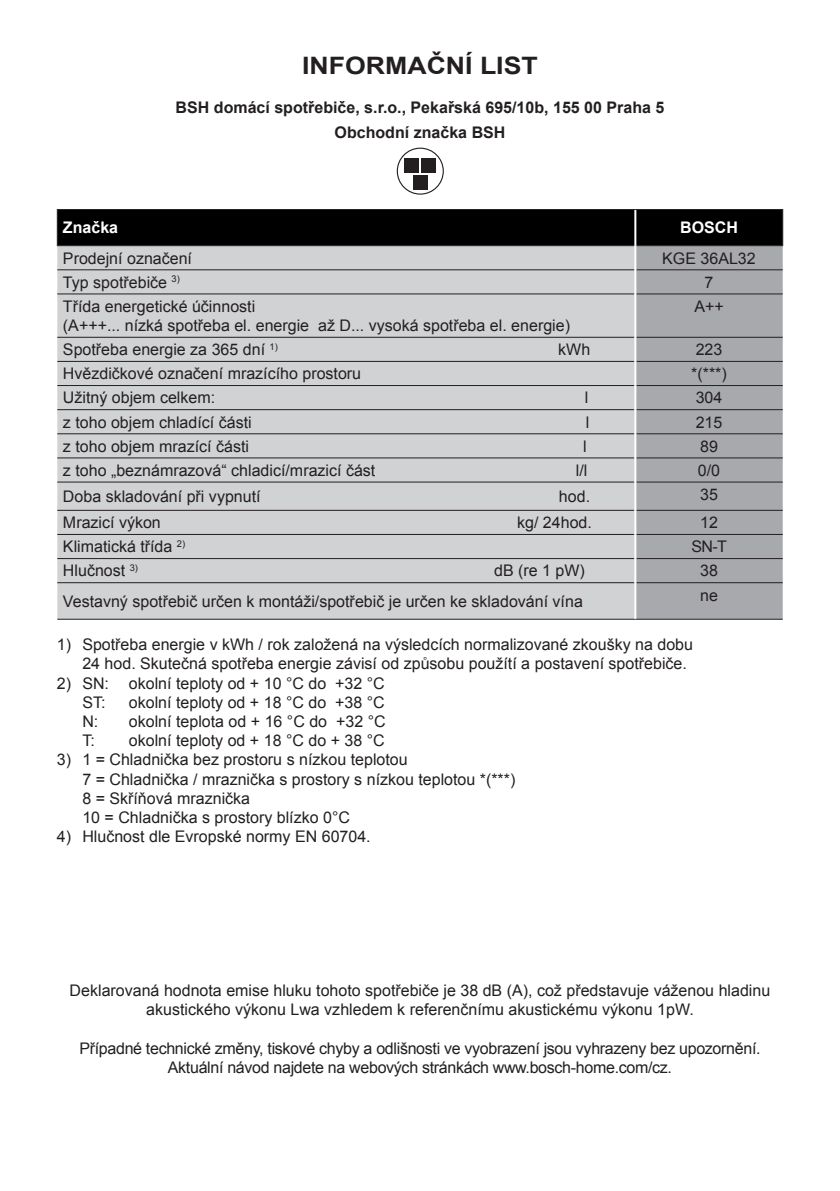
<style>
.page{position:relative;width:840px;height:1191px;background:#fff}
.page>*{position:absolute;margin:0;border:0;box-sizing:border-box;transform-origin:0 0}
.INFOLIST-NADPIS{font:700 24px "Arial";color:#231f20;scale:1.11 1}
.INFOLIST-ZAKLADNY_TE{font:16px/19.2px "Arial";color:#231f20;text-align:center}
.INFOLIST-ODSADENE{font:16px/19.2px "Arial";color:#231f20}
.INFOLIST-ZAKLADNY_TE-2{font:16px/19.2px "Arial";letter-spacing:-.02em;color:#231f20;text-align:center}
.INFOLIST-ZAKLADNY_TE-3{font:700 16px "Arial";color:#231f20}
.INFOLIST-ZAKLADNY_TE-4{font:700 16px "Arial";color:#fff}
</style>
<div class="page">
<div style="left:396px;top:148px;width:47px;height:47px;border:1px solid #231f20;border-radius:50%"></div>
<div style="left:421px;top:158px;width:14px;height:15px;background:#231f20"></div>
<div style="left:404px;top:158px;width:15px;height:15px;background:#231f20"></div>
<div style="left:413px;top:175px;width:14px;height:15px;background:#231f20"></div>
<div style="left:58px;top:210px;width:723px;height:35px;background:#000"></div>
<div style="left:57px;top:246px;width:577px;height:373px;background:#d1d2d4"></div>
<div style="left:636px;top:246px;width:146px;height:373px;background:#a8a9ad"></div>
<hr style="left:57px;top:209px;width:578px;height:1px;background:#231f20">
<hr style="left:57px;top:210px;width:1px;height:35px;background:#231f20">
<hr style="left:635px;top:209px;width:147px;height:1px;background:#231f20">
<hr style="left:781px;top:210px;width:1px;height:35px;background:#231f20">
<hr style="left:57px;top:245px;width:577px;height:1px;background:#231f20">
<hr style="left:636px;top:245px;width:146px;height:1px;background:#231f20">
<hr style="left:57px;top:269px;width:577px;height:1px;background:#231f20">
<hr style="left:636px;top:269px;width:146px;height:1px;background:#231f20">
<hr style="left:57px;top:293px;width:577px;height:1px;background:#231f20">
<hr style="left:636px;top:293px;width:146px;height:1px;background:#231f20">
<hr style="left:57px;top:337px;width:577px;height:1px;background:#231f20">
<hr style="left:636px;top:337px;width:146px;height:1px;background:#231f20">
<hr style="left:57px;top:361px;width:577px;height:1px;background:#231f20">
<hr style="left:636px;top:361px;width:146px;height:1px;background:#231f20">
<hr style="left:57px;top:385px;width:577px;height:1px;background:#231f20">
<hr style="left:636px;top:385px;width:146px;height:1px;background:#231f20">
<hr style="left:57px;top:409px;width:577px;height:1px;background:#231f20">
<hr style="left:636px;top:409px;width:146px;height:1px;background:#231f20">
<hr style="left:57px;top:433px;width:577px;height:1px;background:#231f20">
<hr style="left:636px;top:433px;width:146px;height:1px;background:#231f20">
<hr style="left:57px;top:457px;width:577px;height:1px;background:#231f20">
<hr style="left:636px;top:457px;width:146px;height:1px;background:#231f20">
<hr style="left:57px;top:481px;width:577px;height:1px;background:#231f20">
<hr style="left:636px;top:481px;width:146px;height:1px;background:#231f20">
<hr style="left:57px;top:510px;width:577px;height:1px;background:#231f20">
<hr style="left:636px;top:510px;width:146px;height:1px;background:#231f20">
<hr style="left:57px;top:534px;width:577px;height:1px;background:#231f20">
<hr style="left:636px;top:534px;width:146px;height:1px;background:#231f20">
<hr style="left:57px;top:558px;width:577px;height:1px;background:#231f20">
<hr style="left:636px;top:558px;width:146px;height:1px;background:#231f20">
<hr style="left:57px;top:582px;width:577px;height:1px;background:#231f20">
<hr style="left:636px;top:582px;width:146px;height:1px;background:#231f20">
<hr style="left:57px;top:619px;width:578px;height:1px;background:#231f20">
<hr style="left:635px;top:619px;width:147px;height:1px;background:#231f20">
<hr style="left:634px;top:210px;width:2px;height:36px;background:#fff">
<p class="INFOLIST-NADPIS" style="left:302px;top:50px;width:213px">INFORMAČNÍ LIST</p>
<p class="INFOLIST-ZAKLADNY_TE-3" style="left:175px;top:96px;width:490px">BSH domácí spotřebiče, s.r.o., Pekařská 695/10b, 155 00 Praha 5</p>
<p class="INFOLIST-ZAKLADNY_TE-3" style="left:334px;top:122px;width:172px">Obchodní značka BSH</p>
<p class="INFOLIST-ZAKLADNY_TE-4" style="left:63px;top:217px;width:57px">Značka</p>
<p class="INFOLIST-ZAKLADNY_TE-4" style="left:679px;top:217px;width:59px">BOSCH</p>
<p class="INFOLIST-ZAKLADNY_TE" style="left:63px;top:248px;width:130px">Prodejní označení</p>
<p class="INFOLIST-ZAKLADNY_TE" style="left:662px;top:248px;width:95px">KGE 36AL32</p>
<p class="INFOLIST-ZAKLADNY_TE" style="left:63px;top:273px;width:118px">Typ spotřebiče <sup>3)</sup></p>
<p class="INFOLIST-ZAKLADNY_TE" style="left:704px;top:273px;width:10px">7</p>
<p class="INFOLIST-ZAKLADNY_TE" style="left:63px;top:297px;width:194px">Třída energetické účinnosti</p>
<p class="INFOLIST-ZAKLADNY_TE" style="left:63px;top:316px;width:508px">(A+++... nízká spotřeba el. energie až D... vysoká spotřeba el. energie)</p>
<p class="INFOLIST-ZAKLADNY_TE" style="left:694px;top:297px;width:31px">A++</p>
<p class="INFOLIST-ZAKLADNY_TE" style="left:63px;top:340px;width:216px">Spotřeba energie za 365 dní <sup>1)</sup></p>
<p class="INFOLIST-ZAKLADNY_TE" style="left:558px;top:340px;width:33px">kWh</p>
<p class="INFOLIST-ZAKLADNY_TE" style="left:695px;top:340px;width:28px">223</p>
<p class="INFOLIST-ZAKLADNY_TE" style="left:63px;top:364px;width:299px">Hvězdičkové označení mrazícího prostoru</p>
<p class="INFOLIST-ZAKLADNY_TE" style="left:690px;top:364px;width:37px">*(***)</p>
<p class="INFOLIST-ZAKLADNY_TE" style="left:63px;top:388px;width:154px">Užitný objem celkem:</p>
<p class="INFOLIST-ZAKLADNY_TE" style="left:584px;top:388px;width:5px">l</p>
<p class="INFOLIST-ZAKLADNY_TE" style="left:695px;top:388px;width:28px">304</p>
<p class="INFOLIST-ZAKLADNY_TE" style="left:63px;top:412px;width:190px">z toho objem chladící části</p>
<p class="INFOLIST-ZAKLADNY_TE" style="left:585px;top:412px;width:5px">l</p>
<p class="INFOLIST-ZAKLADNY_TE" style="left:695px;top:412px;width:28px">215</p>
<p class="INFOLIST-ZAKLADNY_TE" style="left:63px;top:436px;width:187px">z toho objem mrazící části</p>
<p class="INFOLIST-ZAKLADNY_TE" style="left:582px;top:436px;width:5px">l</p>
<p class="INFOLIST-ZAKLADNY_TE" style="left:699px;top:436px;width:19px">89</p>
<p class="INFOLIST-ZAKLADNY_TE" style="left:63px;top:461px;width:314px">z toho „beznámrazová“ chladicí/mrazicí část</p>
<p class="INFOLIST-ZAKLADNY_TE" style="left:575px;top:461px;width:13px">l/l</p>
<p class="INFOLIST-ZAKLADNY_TE" style="left:697px;top:461px;width:24px">0/0</p>
<p class="INFOLIST-ZAKLADNY_TE" style="left:63px;top:487px;width:199px">Doba skladování při vypnutí</p>
<p class="INFOLIST-ZAKLADNY_TE" style="left:558px;top:487px;width:33px">hod.</p>
<p class="INFOLIST-ZAKLADNY_TE" style="left:699px;top:485px;width:19px">35</p>
<p class="INFOLIST-ZAKLADNY_TE" style="left:63px;top:513px;width:99px">Mrazicí výkon</p>
<p class="INFOLIST-ZAKLADNY_TE" style="left:517px;top:513px;width:76px">kg/ 24hod.</p>
<p class="INFOLIST-ZAKLADNY_TE" style="left:699px;top:513px;width:19px">12</p>
<p class="INFOLIST-ZAKLADNY_TE" style="left:63px;top:537px;width:124px">Klimatická třída <sup>2)</sup></p>
<p class="INFOLIST-ZAKLADNY_TE" style="left:691px;top:537px;width:37px">SN-T</p>
<p class="INFOLIST-ZAKLADNY_TE" style="left:63px;top:561px;width:76px">Hlučnost <sup>3)</sup></p>
<p class="INFOLIST-ZAKLADNY_TE" style="left:494px;top:561px;width:92px">dB (re 1 pW)</p>
<p class="INFOLIST-ZAKLADNY_TE" style="left:699px;top:561px;width:19px">38</p>
<p class="INFOLIST-ZAKLADNY_TE" style="left:63px;top:592px;width:521px">Vestavný spotřebič určen k montáži/spotřebič je určen ke skladování vína</p>
<p class="INFOLIST-ZAKLADNY_TE" style="left:699px;top:585px;width:19px">ne</p>
<p class="INFOLIST-ODSADENE" style="left:82px;top:635px;width:612px;text-indent:-26px">1) Spotřeba energie v kWh / rok založená na výsledcích normalizované zkoušky na dobu<br>24 hod. Skutečná spotřeba energie závisí od způsobu použítí a postavení spotřebiče.</p>
<p class="INFOLIST-ODSADENE" style="left:57px;top:673px;width:329px">2) SN: okolní teploty od + 10 °C do +32 °C</p>
<p class="INFOLIST-ODSADENE" style="left:82px;top:692px;width:25px">ST:</p>
<p class="INFOLIST-ODSADENE" style="left:129px;top:692px;width:257px">okolní teploty od + 18 °C do +38 °C</p>
<p class="INFOLIST-ODSADENE" style="left:82px;top:712px;width:17px">N:</p>
<p class="INFOLIST-ODSADENE" style="left:129px;top:712px;width:258px">okolní teplota od + 16 °C do +32 °C</p>
<p class="INFOLIST-ODSADENE" style="left:82px;top:731px;width:14px">T:</p>
<p class="INFOLIST-ODSADENE" style="left:129px;top:731px;width:257px">okolní teploty od + 18 °C do + 38 °C</p>
<p class="INFOLIST-ODSADENE" style="left:57px;top:750px;width:352px">3) 1 = Chladnička bez prostoru s nízkou teplotou</p>
<p class="INFOLIST-ODSADENE" style="left:82px;top:769px;width:434px">7 = Chladnička / mraznička s prostory s nízkou teplotou *(***)</p>
<p class="INFOLIST-ODSADENE" style="left:82px;top:788px;width:169px">8 = Skříňová mraznička</p>
<p class="INFOLIST-ODSADENE" style="left:82px;top:808px;width:269px">10 = Chladnička s prostory blízko 0°C</p>
<p class="INFOLIST-ODSADENE" style="left:57px;top:827px;width:315px">4) Hlučnost dle Evropské normy EN 60704.</p>
<p class="INFOLIST-ZAKLADNY_TE" style="left:70px;top:980px;width:701px">Deklarovaná hodnota emise hluku tohoto spotřebiče je 38 dB (A), což představuje váženou hladinu akustického výkonu Lwa vzhledem k referenčnímu akustickému výkonu 1pW.</p>
<p class="INFOLIST-ZAKLADNY_TE-2" style="left:79px;top:1038px;width:682px">Případné technické změny, tiskové chyby a odlišnosti ve vyobrazení jsou vyhrazeny bez upozornění.<br>Aktuální návod najdete na webových stránkách www.bosch-home.com/cz.</p>
</div>
